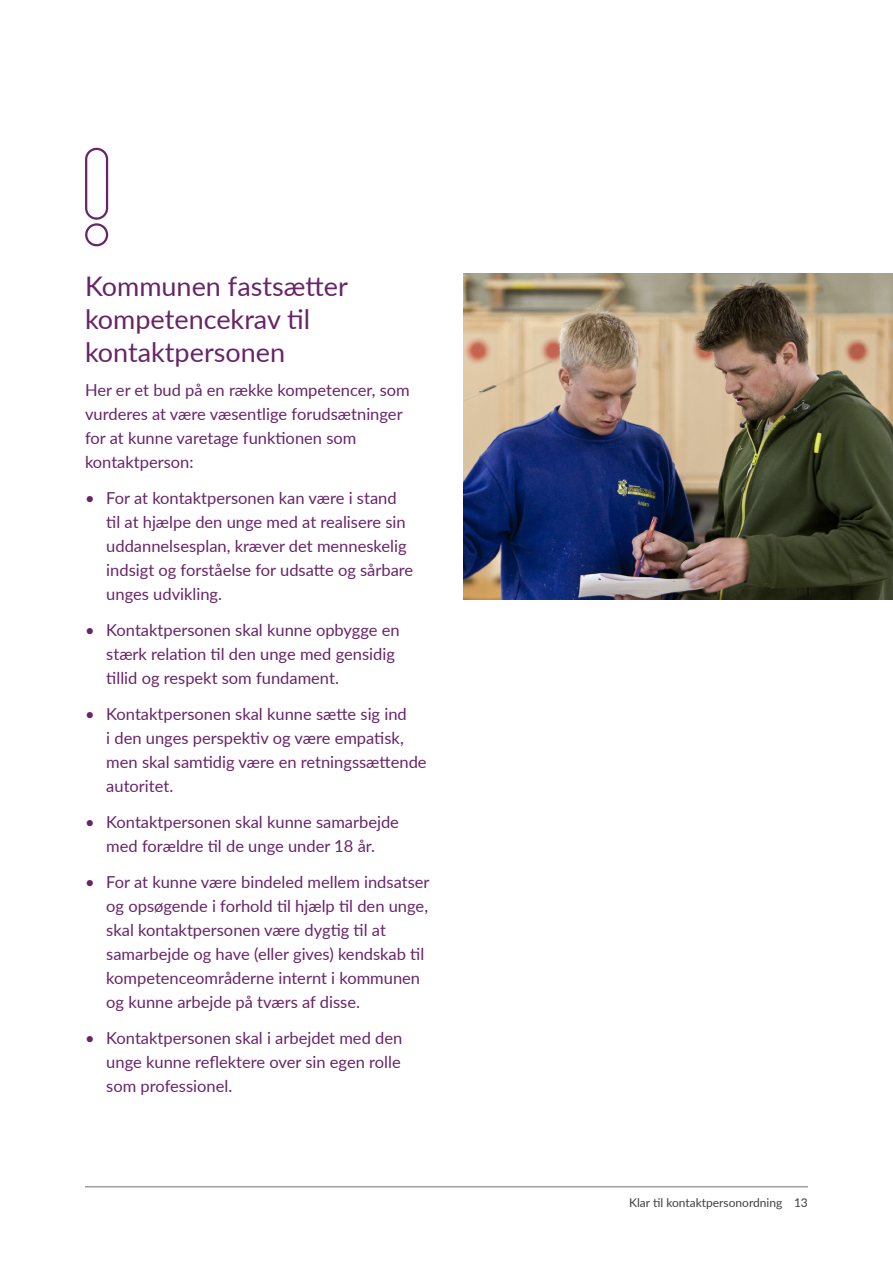
<style>
.page{position:relative;width:893px;height:1263px;background:#fff}
.page>*{position:absolute;margin:0;border:0;box-sizing:border-box;transform-origin:0 0}
._1_Brødtekst_9_13{font:27px/33px "Lato";color:#682468}
._1_Stor_brødtekst_Bo{font:16.5px/24px "Lato";color:#682468}
.t1{font:12px "Lato";color:#413f41}
</style>
<div class="page">
<div style="left:85px;top:148px;width:23px;height:72px;border:2px solid #682468;border-radius:10px"></div>
<div style="left:85px;top:223px;width:23px;height:23px;border:2px solid #682468;border-radius:50%"></div>
<img style="left:463px;top:273px;width:430px;height:327px">
<hr style="left:85px;top:1186px;width:723px;height:1px;background:#736e6a">
<p class="_1_Brødtekst_9_13" style="left:85px;top:268px;width:264px">Kommunen fastsætter kompetencekrav til kontaktpersonen</p>
<p class="_1_Stor_brødtekst_Bo" style="left:85px;top:377px;width:326px">Her er et bud på en række kompetencer, som vurderes at være væsentlige forudsætninger for at kunne varetage funktionen som kontaktperson:</p>
<p class="_1_Stor_brødtekst_Bo" style="left:106px;top:485px;width:308px;text-indent:-21px">• For at kontaktpersonen kan være i stand til at hjælpe den unge med at realisere sin uddannelsesplan, kræver det menneskelig indsigt og forståelse for udsatte og sårbare unges udvikling.</p>
<p class="_1_Stor_brødtekst_Bo" style="left:106px;top:617px;width:295px;text-indent:-21px">• Kontaktpersonen skal kunne opbygge en stærk relation til den unge med gensidig tillid og respekt som fundament.</p>
<p class="_1_Stor_brødtekst_Bo" style="left:106px;top:701px;width:322px;text-indent:-21px">• Kontaktpersonen skal kunne sætte sig ind<br>i den unges perspektiv og være empatisk, men skal samtidig være en retningssættende autoritet.</p>
<p class="_1_Stor_brødtekst_Bo" style="left:85px;top:809px;width:315px;text-align:center">• Kontaktpersonen skal kunne samarbejde med forældre til de unge under 18 år.</p>
<p class="_1_Stor_brødtekst_Bo" style="left:106px;top:869px;width:325px;text-indent:-21px">• For at kunne være bindeled mellem indsatser og opsøgende i forhold til hjælp til den unge, skal kontaktpersonen være dygtig til at samarbejde og have (eller gives) kendskab til kompetenceområderne internt i kommunen og kunne arbejde på tværs af disse.</p>
<p class="_1_Stor_brødtekst_Bo" style="left:106px;top:1025px;width:297px;text-align:justify;text-indent:-21px">• Kontaktpersonen skal i arbejdet med den unge kunne reflektere over sin egen rolle som professionel.</p>
<p class="t1" style="left:629px;top:1194px;width:180px">Klar til kontaktpersonordning 13</p>
</div>
